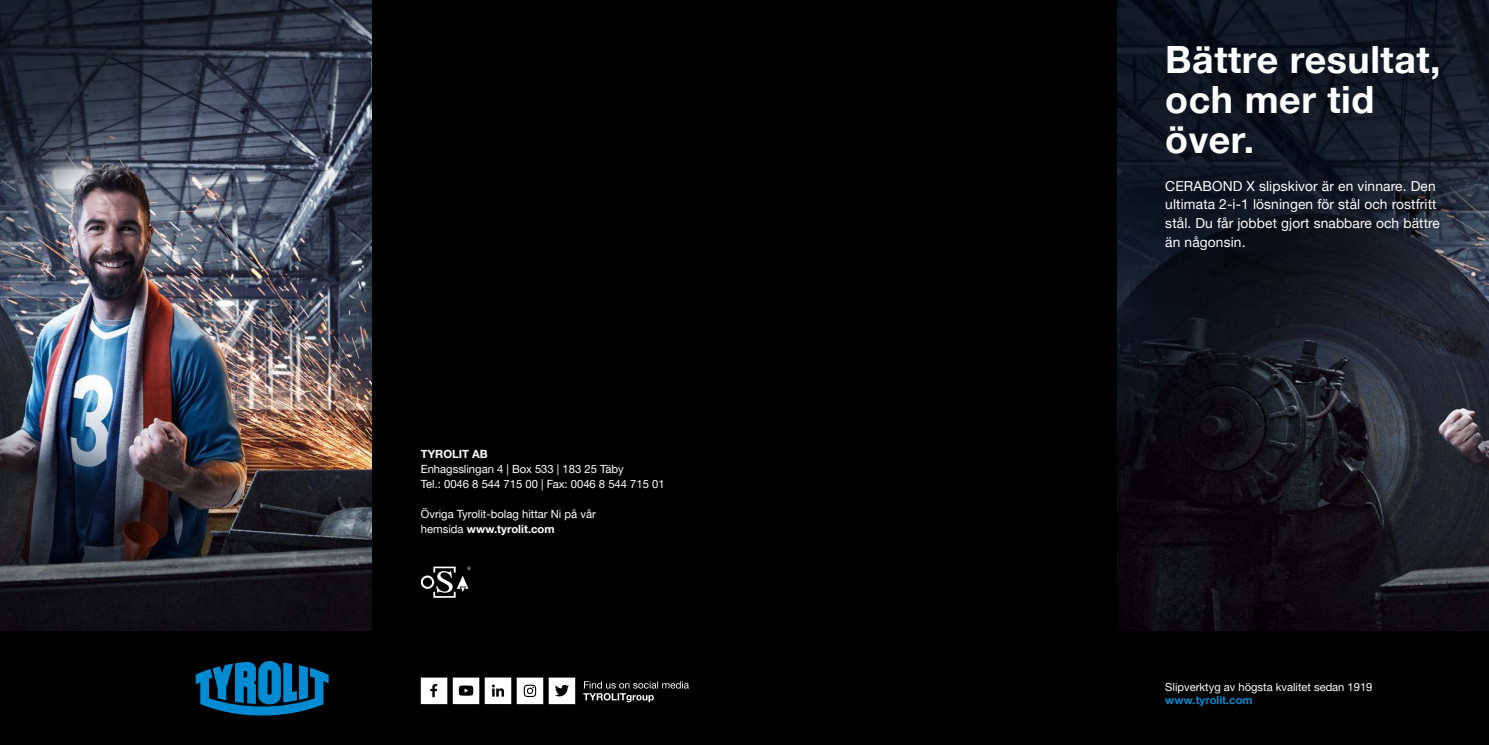
<style>
.page{position:relative;width:1489px;height:745px;background:#fff}
.page>*{position:absolute;margin:0;border:0;box-sizing:border-box;transform-origin:0 0}
.t1{font:700 37.5px/40px "Helvetica Neue LTW1 G";letter-spacing:.015em;color:#fff}
.t2{font:13.75px/18.8px "Helvetica Neue LTW1 G";letter-spacing:.01em;color:#fff}
.t3{font:11.25px/15px "Helvetica Neue LTW1 G";color:#fff}
.t4{font:700 11.25px "Helvetica Neue LTW1 G";color:#fff}
.t5{font:11.12px "Helvetica Neue LTW1 G";color:#fff}
.t6{font:700 11.12px "Helvetica Neue LTW1 G";color:#008bd2}
.s1{font-weight:700}
</style>
<div class="page">
<img style="left:0;top:0;width:372px;height:631px">
<img style="left:1116px;top:0;width:372px;height:631px">
<div style="left:1116px;top:631px;width:372px;height:113px;background:#000"></div>
<div style="left:0;top:631px;width:372px;height:113px;background:#000"></div>
<div style="left:372px;top:0;width:744px;height:744px;background:#000"></div>
<svg style="left:421px;top:566px;width:50px;height:31px"></svg>
<svg style="left:196px;top:660px;width:132px;height:55px"></svg>
<svg style="left:583px;top:681px;width:106px;height:20px"></svg>
<svg style="left:421px;top:677px;width:26px;height:26px"></svg>
<svg style="left:453px;top:677px;width:122px;height:26px"></svg>
<p class="t4" style="left:421px;top:447px;width:68px">TYROLIT AB</p>
<p class="t3" style="left:421px;top:461px;width:245px">Enhagsslingan 4 | Box 533 | 183 25 Täby<br>Tel.: 0046 8 544 715 00 | Fax: 0046 8 544 715 01</p>
<p class="t3" style="left:421px;top:506px;width:176px">Övriga Tyrolit-bolag hittar Ni på vår hemsida <span class="s1">www.tyrolit.com</span></p>
<h1 class="t1" style="left:1165px;top:39px;width:277px">Bättre resultat, och mer tid över.</h1>
<p class="t2" style="left:1165px;top:176px;width:276px">CERABOND X slipskivor är en vinnare. Den ultimata 2-i-1 lösningen för stål och rostfritt stål. Du får jobbet gjort snabbare och bättre än någonsin.</p>
<p class="t5" style="left:1165px;top:679px;width:209px">Slipverktyg av högsta kvalitet sedan 1919</p>
<p class="t6" style="left:1165px;top:693px;width:89px">www.tyrolit.com</p>
</div>
